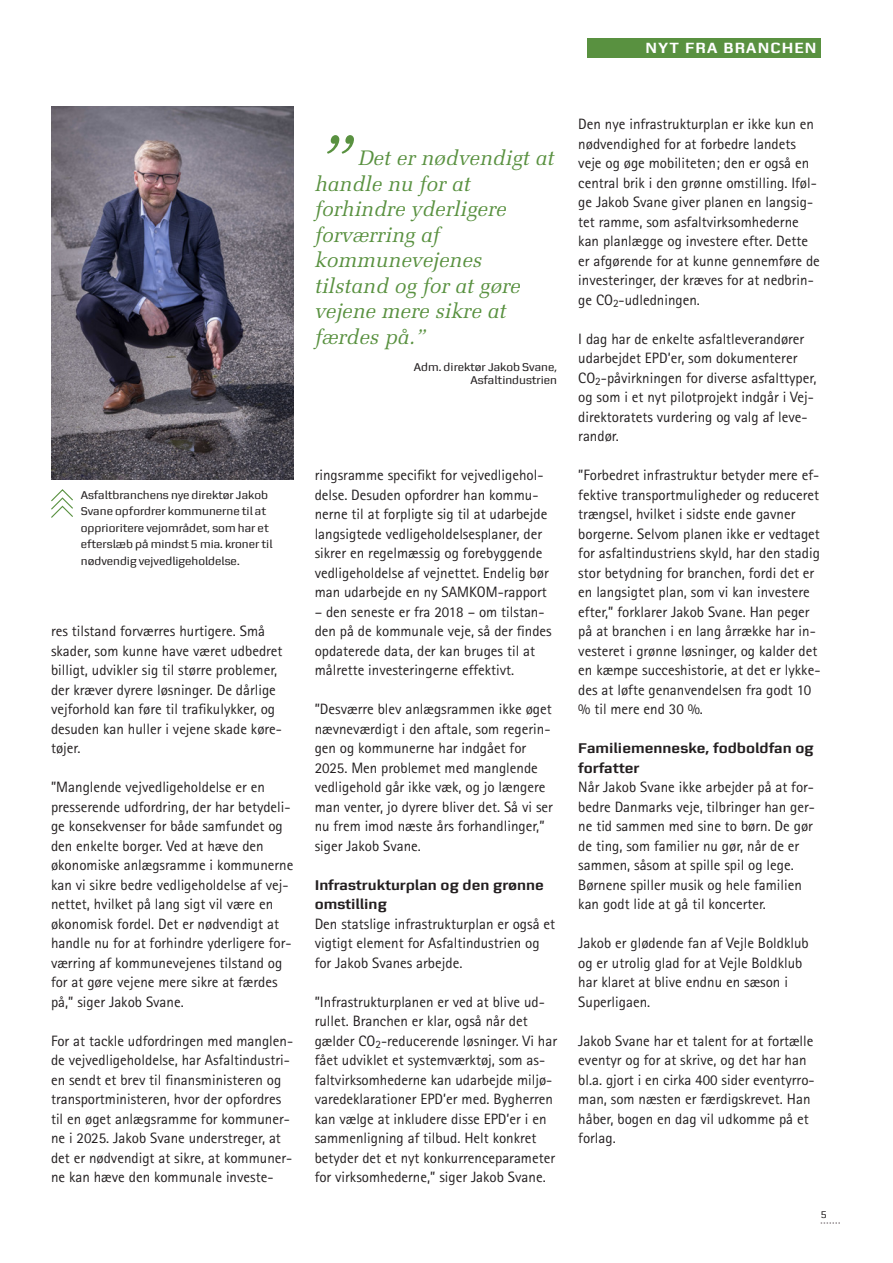
<style>
.page{position:relative;width:893px;height:1263px;background:#fff}
.page>*{position:absolute;margin:0;border:0;box-sizing:border-box;transform-origin:0 0}
.Artikel_Citat{font:italic 75px "Melior LT Std";color:#599140}
.Artikel_Citat-2{font:italic 21px/25.5px "Melior LT Std";color:#599140}
.t1{font:700 15.75px "Zetta Sans";letter-spacing:.07em;color:#fff}
.Artikel_brød{font:15px/19.5px "Rotis Sans Serif Std";color:#231f20}
.Artikel_mellemrubrik{font:700 15px/19.5px "Zetta Sans";color:#231f20}
.Artikel_billedetekst_sort{font:12px/16.5px "Zetta Sans";color:#231f20}
.Kolofon_brød{font:12px/13.5px "Zetta Sans";color:#231f20;text-align:right}
.t2{font:10.5px "Zetta Sans";color:#231f20}
</style>
<div class="page">
<img style="left:51px;top:106px;width:242px;height:374px">
<svg style="left:51px;top:489px;width:22px;height:29px"></svg>
<div style="left:587px;top:38px;width:234px;height:19px;background:#599140"></div>
<svg style="left:821px;top:1222px;width:19px;height:1px"></svg>
<p class="t1" style="left:646px;top:39px;width:172px">NYT FRA BRANCHEN</p>
<p class="Artikel_Citat" style="left:315px;top:118px;width:39px">”</p>
<p class="Artikel_Citat-2" style="left:315px;top:146px;width:241px;text-indent:43px">Det er nødvendigt at handle nu for at forhindre yderligere forværring af kommunevejenes tilstand og for at gøre vejene mere sikre at færdes på.”</p>
<p class="Kolofon_brød" style="left:414px;top:360px;width:145px">Adm. direktør Jakob Svane,<br>Asfaltindustrien</p>
<p class="Artikel_billedetekst_sort" style="left:81px;top:486px;width:193px">Asfaltbranchens nye direktør Jakob Svane opfordrer kommunerne til at opprioritere vejområdet, som har et efterslæb på mindst 5 mia. kroner til nødvendig vejvedligeholdelse.</p>
<p class="Artikel_brød" style="left:51px;top:621px;width:233px">res tilstand forværres hurtigere. Små skader, som kunne have været udbedret billigt, udvikler sig til større problemer, der kræver dyrere løsninger. De dårlige vejforhold kan føre til trafikulykker, og desuden kan huller i vejene skade køre&shy;tøjer.</p>
<p class="Artikel_brød" style="left:51px;top:777px;width:244px">”Manglende vejvedligeholdelse er en presserende udfordring, der har betydeli&shy;ge konsekvenser for både samfundet og den enkelte borger. Ved at hæve den økonomiske anlægsramme i kommunerne kan vi sikre bedre vedligeholdelse af vej&shy;nettet, hvilket på lang sigt vil være en økonomisk fordel. Det er nødvendigt at handle nu for at forhindre yderligere for&shy;værring af kommunevejenes tilstand og for at gøre vejene mere sikre at færdes på,” siger Jakob Svane.</p>
<p class="Artikel_brød" style="left:51px;top:1031px;width:244px">For at tackle udfordringen med manglen&shy;de vejvedligeholdelse, har Asfaltindustri&shy;en sendt et brev til finansministeren og transportministeren, hvor der opfordres til en øget anlægsramme for kommuner&shy;ne i 2025. Jakob Svane understreger, at det er nødvendigt at sikre, at kommuner&shy;ne kan hæve den kommunale investe-</p>
<p class="Artikel_brød" style="left:315px;top:465px;width:236px">ringsramme specifikt for vejvedligehol&shy;delse. Desuden opfordrer han kommu&shy;nerne til at forpligte sig til at udarbejde langsigtede vedligeholdelsesplaner, der sikrer en regelmæssig og forebyggende vedligeholdelse af vejnettet. Endelig bør man udarbejde en ny SAMKOM-rapport</p>
<p class="Artikel_brød" style="left:315px;top:602px;width:239px">– den seneste er fra 2018 – om tilstan&shy;den på de kommunale veje, så der findes opdaterede data, der kan bruges til at målrette investeringerne effektivt.</p>
<p class="Artikel_brød" style="left:315px;top:699px;width:240px">”Desværre blev anlægsrammen ikke øget nævneværdigt i den aftale, som regerin&shy;gen og kommunerne har indgået for 2025. Men problemet med manglende vedligehold går ikke væk, og jo længere man venter, jo dyrere bliver det. Så vi ser nu frem imod næste års forhandlinger,” siger Jakob Svane.</p>
<p class="Artikel_mellemrubrik" style="left:315px;top:875px;width:231px">Infrastrukturplan og den grønne omstilling</p>
<p class="Artikel_brød" style="left:315px;top:914px;width:242px">Den statslige infrastrukturplan er også et vigtigt element for Asfaltindustrien og for Jakob Svanes arbejde.</p>
<p class="Artikel_brød" style="left:315px;top:992px;width:244px">”Infrastrukturplanen er ved at blive ud&shy;rullet. Branchen er klar, også når det gælder CO<sub>2</sub>-reducerende løsninger. Vi har fået udviklet et systemværktøj, som as&shy;faltvirksomhederne kan udarbejde miljø&shy;varedeklarationer EPD’er med. Bygherren kan vælge at inkludere disse EPD’er i en sammenligning af tilbud. Helt konkret betyder det et nyt konkurrenceparameter for virksomhederne,” siger Jakob Svane.</p>
<p class="Artikel_brød" style="left:578px;top:114px;width:243px">Den nye infrastrukturplan er ikke kun en nødvendighed for at forbedre landets veje og øge mobiliteten; den er også en central brik i den grønne omstilling. Iføl&shy;ge Jakob Svane giver planen en langsig&shy;tet ramme, som asfaltvirksomhederne kan planlægge og investere efter. Dette er afgørende for at kunne gennemføre de investeringer, der kræves for at nedbrin&shy;ge CO<sub>2</sub>-udledningen.</p>
<p class="Artikel_brød" style="left:578px;top:329px;width:240px">I dag har de enkelte asfaltleverandører udarbejdet EPD’er, som dokumenterer CO<sub>2</sub>-påvirkningen for diverse asfalttyper, og som i et nyt pilotprojekt indgår i Vej&shy;direktoratets vurdering og valg af leve&shy;randør.</p>
<p class="Artikel_brød" style="left:578px;top:465px;width:244px">”Forbedret infrastruktur betyder mere ef&shy;fektive transportmuligheder og reduceret trængsel, hvilket i sidste ende gavner borgerne. Selvom planen ikke er vedtaget for asfaltindustriens skyld, har den stadig stor betydning for branchen, fordi det er en langsigtet plan, som vi kan investere efter,” forklarer Jakob Svane. Han peger på at branchen i en lang årrække har in&shy;vesteret i grønne løsninger, og kalder det en kæmpe succeshistorie, at det er lykke&shy;des at løfte genanvendelsen fra godt 10 % til mere end 30 %.</p>
<p class="Artikel_mellemrubrik" style="left:578px;top:738px;width:237px">Familiemenneske, fodboldfan og forfatter</p>
<p class="Artikel_brød" style="left:578px;top:777px;width:238px">Når Jakob Svane ikke arbejder på at for&shy;bedre Danmarks veje, tilbringer han ger&shy;ne tid sammen med sine to børn. De gør de ting, som familier nu gør, når de er sammen, såsom at spille spil og lege.<br>Børnene spiller musik og hele familien kan godt lide at gå til koncerter.</p>
<p class="Artikel_brød" style="left:578px;top:933px;width:232px">Jakob er glødende fan af Vejle Boldklub og er utrolig glad for at Vejle Boldklub har klaret at blive endnu en sæson i<br>Superligaen.</p>
<p class="Artikel_brød" style="left:578px;top:1031px;width:238px">Jakob Svane har et talent for at fortælle eventyr og for at skrive, og det har han bl.a. gjort i en cirka 400 sider eventyrro&shy;man, som næsten er færdigskrevet. Han håber, bogen en dag vil udkomme på et forlag.</p>
<p class="t2" style="left:821px;top:1209px;width:8px">5</p>
</div>
